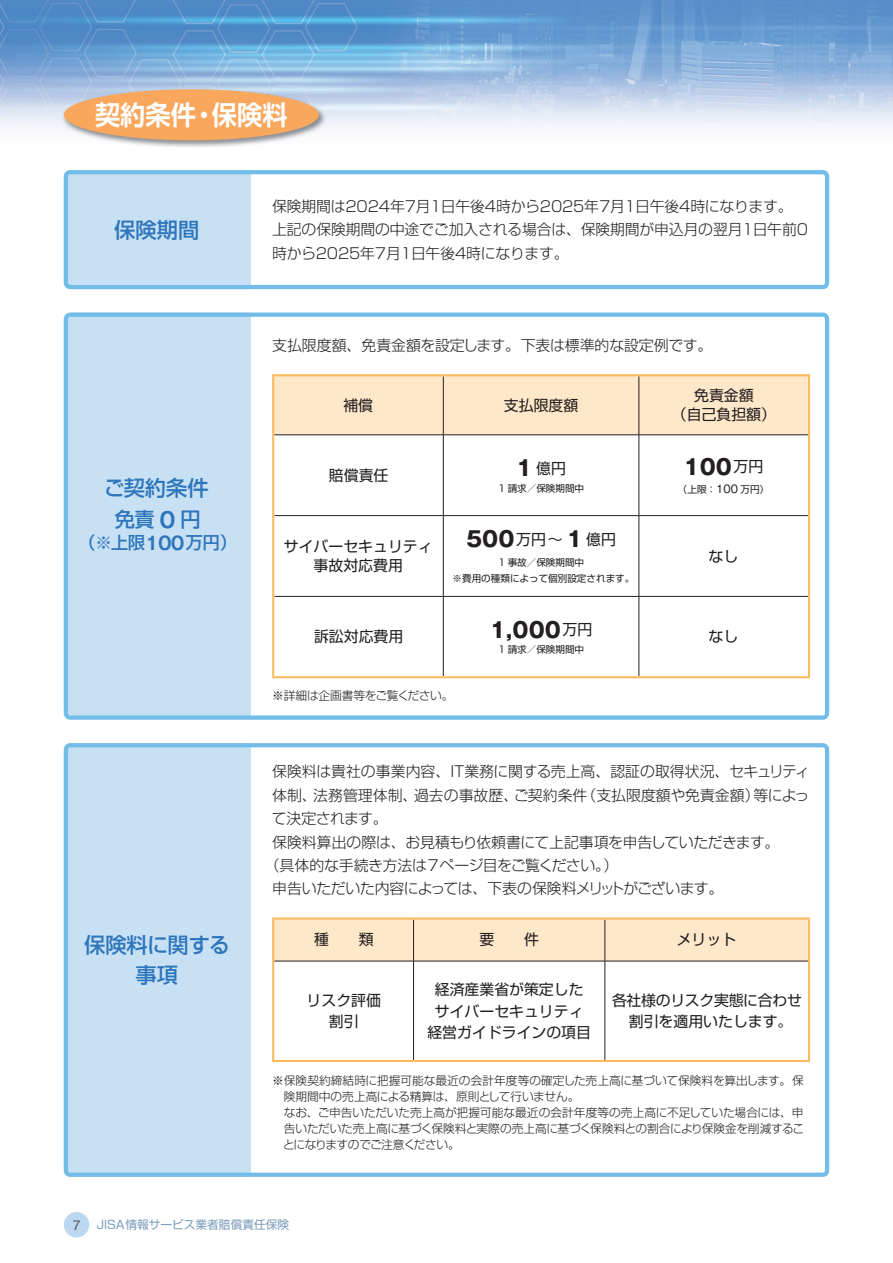
<style>
.page{position:relative;width:893px;height:1263px;background:#fff}
.page>*{position:absolute;margin:0;border:0;box-sizing:border-box;transform-origin:0 0}
.t1{font:700 26.55px "Shin Go Pro De";color:#fff;scale:.95 1}
.t2{font:500 21.3px/29.7px "Shin Go Pr 6 N";color:#2e76bc;text-align:center}
.t3{font:700 21.3px "Gothic MB101 Pro";color:#231f20}
.t4{font:500 20.25px "Shin Go Pr 6 N";color:#2e76bc}
.t5{font:500 16.95px "Shin Go Pr 6 N";color:#2e76bc}
.t6{font:300 14.85px/23.4px "Shin Go Pro";letter-spacing:-.015em;color:#231f20}
.t7{font:14.85px/21.3px "Shin Go Pro";color:#231f20;text-align:center}
.t8{font:300 14.85px "Shin Go Pro";letter-spacing:-.035em;color:#231f20}
.t9{font:14.85px/21.3px "Shin Go Pro";letter-spacing:-.02em;color:#231f20;text-align:center}
.t10{font:300 11.7px/15.9px "Shin Go Pro";letter-spacing:-.015em;color:#231f20}
.t11{font:11.7px "Shin Go Pro";color:#7c9ebb}
.t12{font:9.6px/16.5px "Shin Go Pro";color:#231f20;text-align:center}
.s1{font-family:"Gothic MB101 Pro De";font-weight:700;font-size:21.3px}
.s2{font-family:"Gothic MB101 Pro De";font-weight:700;font-size:18px}
.s3{font-family:"Gothic MB101 Pro";font-weight:700;font-size:21.3px}
.s4{font-family:"Shin Go Pro";font-weight:400;font-size:14.85px}
.s5{font-family:"Gothic MB101 Pro";font-size:10.65px}
.s6{font-family:"Helvetica";font-size:13.8px;color:#57585a}
</style>
<div class="page">
<img style="left:0;top:0;width:893px;height:200px">
<div style="left:64px;top:1212px;width:25px;height:25px;background:#bcd8f0;border-radius:50%"></div>
<div style="left:64px;top:170px;width:187px;height:114px;background:#c7e0f3"></div>
<div style="left:64px;top:170px;width:765px;height:119px;border:4px solid #73bde9;border-radius:4px"></div>
<div style="left:69px;top:318px;width:182px;height:397px;background:#c7e0f3"></div>
<div style="left:64px;top:313px;width:765px;height:407px;border:4px solid #73bde9;border-radius:4px"></div>
<div style="left:274px;top:376px;width:534px;height:59px;background:#fee8c9"></div>
<svg style="left:274px;top:436px;width:534px;height:240px"></svg>
<hr style="left:443px;top:376px;width:1px;height:59px;background:#231f20">
<hr style="left:639px;top:376px;width:1px;height:59px;background:#231f20">
<hr style="left:274px;top:435px;width:169px;height:1px;background:#231f20">
<hr style="left:443px;top:435px;width:196px;height:1px;background:#231f20">
<hr style="left:443px;top:435px;width:1px;height:80px;background:#231f20">
<hr style="left:639px;top:435px;width:169px;height:1px;background:#231f20">
<hr style="left:639px;top:435px;width:1px;height:80px;background:#231f20">
<hr style="left:274px;top:515px;width:169px;height:1px;background:#231f20">
<hr style="left:443px;top:515px;width:196px;height:1px;background:#231f20">
<hr style="left:443px;top:516px;width:1px;height:80px;background:#231f20">
<hr style="left:639px;top:515px;width:169px;height:1px;background:#231f20">
<hr style="left:639px;top:516px;width:1px;height:80px;background:#231f20">
<hr style="left:274px;top:596px;width:169px;height:1px;background:#231f20">
<hr style="left:443px;top:596px;width:196px;height:1px;background:#231f20">
<hr style="left:443px;top:597px;width:1px;height:79px;background:#231f20">
<hr style="left:639px;top:596px;width:169px;height:1px;background:#231f20">
<hr style="left:639px;top:597px;width:1px;height:79px;background:#231f20">
<hr style="left:272px;top:374px;width:171px;height:2px;background:#fcba61">
<hr style="left:272px;top:376px;width:2px;height:59px;background:#fcba61">
<hr style="left:443px;top:374px;width:196px;height:2px;background:#fcba61">
<hr style="left:639px;top:374px;width:171px;height:2px;background:#fcba61">
<hr style="left:808px;top:376px;width:2px;height:59px;background:#fcba61">
<hr style="left:272px;top:435px;width:2px;height:81px;background:#fcba61">
<hr style="left:808px;top:435px;width:2px;height:81px;background:#fcba61">
<hr style="left:272px;top:516px;width:2px;height:80px;background:#fcba61">
<hr style="left:808px;top:516px;width:2px;height:80px;background:#fcba61">
<hr style="left:272px;top:596px;width:2px;height:80px;background:#fcba61">
<hr style="left:808px;top:596px;width:2px;height:80px;background:#fcba61">
<hr style="left:272px;top:676px;width:171px;height:2px;background:#fcba61">
<hr style="left:443px;top:676px;width:196px;height:2px;background:#fcba61">
<hr style="left:639px;top:676px;width:171px;height:2px;background:#fcba61">
<div style="left:69px;top:748px;width:182px;height:424px;background:#c7e0f3"></div>
<div style="left:64px;top:743px;width:765px;height:434px;border:4px solid #73bde9;border-radius:4px"></div>
<div style="left:274px;top:919px;width:534px;height:42px;background:#fee8c9"></div>
<hr style="left:413px;top:919px;width:1px;height:42px;background:#231f20">
<hr style="left:605px;top:919px;width:1px;height:42px;background:#231f20">
<hr style="left:274px;top:961px;width:140px;height:1px;background:#231f20">
<hr style="left:414px;top:961px;width:191px;height:1px;background:#231f20">
<hr style="left:413px;top:961px;width:1px;height:99px;background:#231f20">
<hr style="left:605px;top:961px;width:203px;height:1px;background:#231f20">
<hr style="left:605px;top:961px;width:1px;height:99px;background:#231f20">
<hr style="left:272px;top:917px;width:142px;height:2px;background:#fcba61">
<hr style="left:272px;top:919px;width:2px;height:42px;background:#fcba61">
<hr style="left:414px;top:917px;width:191px;height:2px;background:#fcba61">
<hr style="left:605px;top:917px;width:205px;height:2px;background:#fcba61">
<hr style="left:808px;top:919px;width:2px;height:42px;background:#fcba61">
<hr style="left:272px;top:961px;width:2px;height:99px;background:#fcba61">
<hr style="left:808px;top:961px;width:2px;height:99px;background:#fcba61">
<hr style="left:272px;top:1060px;width:142px;height:2px;background:#fcba61">
<hr style="left:414px;top:1060px;width:191px;height:2px;background:#fcba61">
<hr style="left:605px;top:1060px;width:205px;height:2px;background:#fcba61">
<img style="left:62px;top:88px;width:264px;height:60px">
<div style="left:64px;top:89px;width:255px;height:51px;background:#f9a75d;border-radius:50%"></div>
<h1 class="t1" style="left:95px;top:93px;width:204px">契約条件・保険料</h1>
<h2 class="t2" style="left:114px;top:214px;width:87px">保険期間</h2>
<h2 class="t2" style="left:104px;top:472px;width:106px">ご契約条件</h2>
<h3 class="t4" style="left:115px;top:502px;width:87px">免責<span class="s1">0</span>円</h3>
<p class="t5" style="left:79px;top:529px;width:159px">（※上限<span class="s2">100</span>万円）</p>
<p class="t6" style="left:272px;top:193px;width:537px">保険期間は2024年7月1日午後4時から2025年7月1日午後4時になります。上記の保険期間の中途でご加入される場合は、保険期間が申込月の翌月1日午前0時から2025年7月1日午後4時になります。</p>
<p class="t6" style="left:272px;top:332px;width:442px">支払限度額、免責金額を設定します。下表は標準的な設定例です。</p>
<p class="t7" style="left:343px;top:393px;width:31px">補償</p>
<p class="t7" style="left:504px;top:393px;width:76px">支払限度額</p>
<p class="t7" style="left:672px;top:384px;width:106px;line-height:19.2px">免責金額<br>（自己負担額）</p>
<p class="t7" style="left:329px;top:463px;width:61px">賠償責任</p>
<p class="t7" style="left:516px;top:456px;width:51px"><span class="s3">1</span> 億円</p>
<p class="t12" style="left:498px;top:479px;width:88px">1 請求／保険期間中</p>
<p class="t7" style="left:284px;top:535px;width:150px;line-height:19.2px">サイバーセキュリティ事故対応費用</p>
<p class="t7" style="left:466px;top:527px;width:151px"><span class="s3">500</span>万円～ <span class="s3">1</span> 億円</p>
<p class="t12" style="left:453px;top:553px;width:183px">1 事故／保険期間中<br>※費用の種類によって個別設定されます。</p>
<p class="t7" style="left:314px;top:624px;width:91px">訴訟対応費用</p>
<h2 class="t3" style="left:490px;top:612px;width:104px">1,000<span class="s4">万円</span></h2>
<p class="t12" style="left:498px;top:640px;width:88px">1 請求／保険期間中</p>
<p class="t10" style="left:272px;top:686px;width:183px">※詳細は企画書等をご覧ください。</p>
<h2 class="t3" style="left:684px;top:449px;width:81px">100<span class="s4">万円</span></h2>
<p class="t12" style="left:678px;top:480px;width:93px">（上限：<span class="s5">100</span> 万円）</p>
<p class="t7" style="left:709px;top:544px;width:31px">なし</p>
<p class="t7" style="left:709px;top:624px;width:31px">なし</p>
<p class="t6" style="left:272px;top:758px;width:539px">保険料は貴社の事業内容、IT業務に関する売上高、認証の取得状況、セキュリティ</p>
<p class="t6" style="left:272px;top:782px;width:539px">体制、法務管理体制、過去の事故歴、ご契約条件（支払限度額や免責金額）等によっ</p>
<p class="t6" style="left:272px;top:805px;width:117px">て決定されます。</p>
<p class="t6" style="left:272px;top:828px;width:509px">保険料算出の際は、お見積もり依頼書にて上記事項を申告していただきます。</p>
<p class="t6" style="left:265px;top:852px;width:355px">（具体的な手続き方法は7ページ目をご覧ください。）</p>
<p class="t8" style="left:272px;top:876px;width:453px">申告いただいた内容によっては、下表の保険料メリットがございます。</p>
<h2 class="t2" style="left:84px;top:929px;width:148px">保険料に関する事項</h2>
<p class="t7" style="left:314px;top:927px;width:61px">種　　類</p>
<p class="t7" style="left:479px;top:927px;width:61px">要　　件</p>
<p class="t7" style="left:677px;top:927px;width:61px">メリット</p>
<p class="t7" style="left:307px;top:988px;width:76px">リスク評価割引</p>
<p class="t7" style="left:427px;top:977px;width:165px">経済産業省が策定したサイバーセキュリティ経営ガイドラインの項目</p>
<p class="t9" style="left:612px;top:988px;width:191px">各社様のリスク実態に合わせ割引を適用いたします。</p>
<p class="t10" style="left:283px;top:1071px;width:523px;text-indent:-11px">※ 保険契約締結時に把握可能な最近の会計年度等の確定した売上高に基づいて保険料を算出します。保険期間中の売上高による精算は、原則として行いません。<br>なお、ご申告いただいた売上高が把握可能な最近の会計年度等の売上高に不足していた場合には、申告いただいた売上高に基づく保険料と実際の売上高に基づく保険料との割合により保険金を削減することになりますのでご注意ください。</p>
<p class="t11" style="left:73px;top:1215px;width:218px"><span class="s6">7</span> JISA情報サービス業者賠償責任保険</p>
</div>
